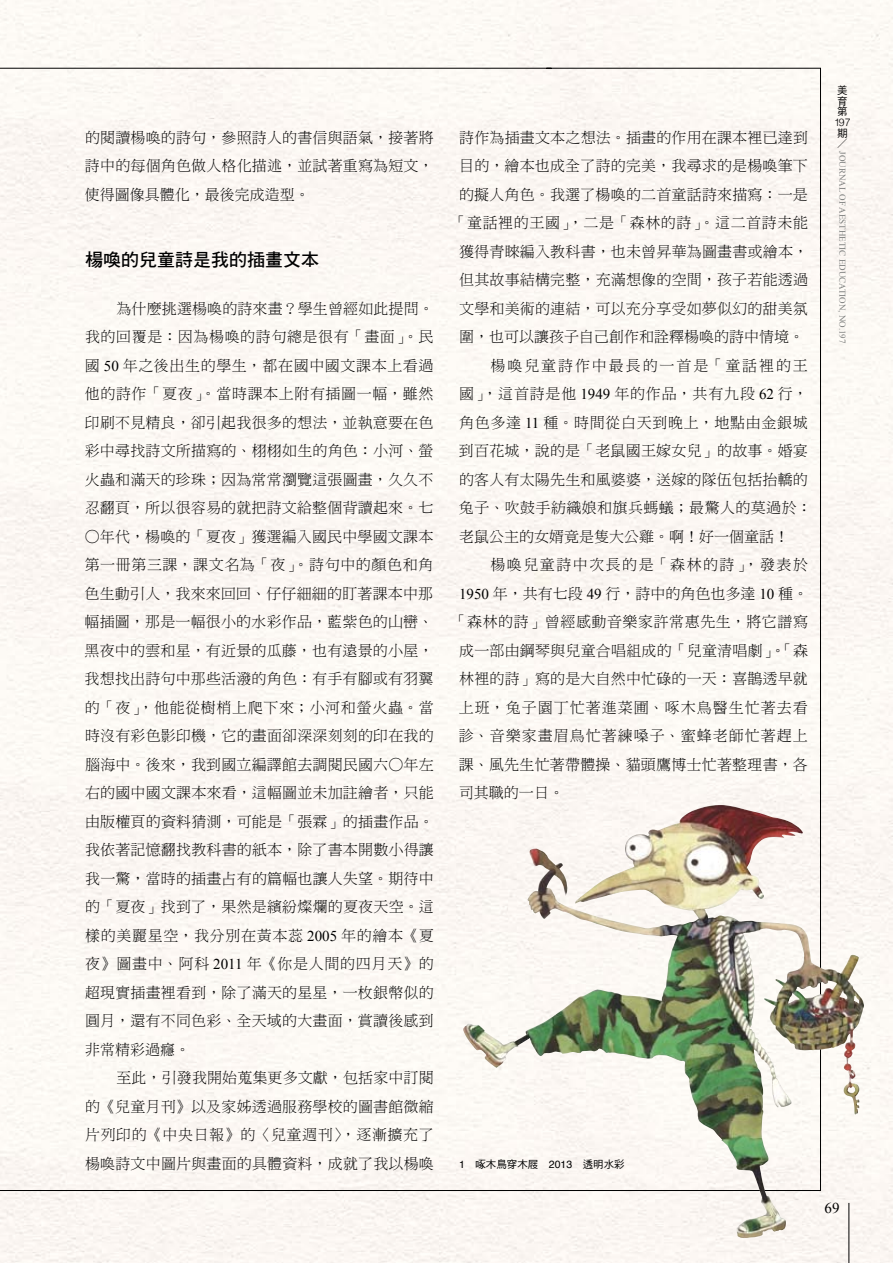
<style>
.page{position:relative;width:893px;height:1263px;background:#fcf8f4}
.page>*{position:absolute;margin:0;border:0;box-sizing:border-box;transform-origin:0 0}
.t1{font:18px "DF Hei Std W7";color:#000}
.t2{font:15px/28.5px "DF Ming Std W3";letter-spacing:.01em;color:#000;text-align:justify}
.t3{font:15px "DF Ming Std W3";letter-spacing:.04em;color:#000}
.t4{font:15px "DF Ming Std W3";letter-spacing:.045em;color:#000}
.t5{font:15px "DF Ming Std W3";letter-spacing:.065em;color:#000}
.t6{font:15px "DF Ming Std W3";letter-spacing:.055em;color:#000}
.t7{font:15px "DF Ming Std W3";letter-spacing:.035em;color:#000}
.t8{font:15px "DF Ming Std W3";letter-spacing:.1em;color:#000}
.t9{font:15px "DF Ming Std W3";letter-spacing:.125em;color:#000}
.t10{font:15px "Times New Roman";color:#000}
.t11{font:10.5px/10.6px "DF Hei Std W5";color:#000;text-align:center}
.t12{font:9px "Times New Roman";color:#7b7d7c}
.s1{font-family:"Times New Roman"}
.s2{font-family:"Helvetica";font-weight:300}
.s3{font-family:"DF Ming Std W3"}
.s4{font-family:"Helvetica"}
</style>
<div class="page">
<div style="left:0;top:68px;width:821px;height:1123px;background:#fcf8f4"></div>
<img style="left:527px;top:807px;width:178px;height:126px">
<hr style="left:849px;top:1203px;width:1px;height:60px;background:#000">
<p class="t2" style="left:85px;top:123px;width:350px">的閱讀楊喚的詩句，參照詩人的書信與語氣，接著將詩中的每個角色做人格化描述，並試著重寫為短文，使得圖像具體化，最後完成造型。</p>
<p class="t1" style="left:85px;top:250px;width:235px">楊喚的兒童詩是我的插畫文本</p>
<p class="t2" style="left:85px;top:294px;width:350px;text-indent:32px">為什麼挑選楊喚的詩來畫？學生曾經如此提問。我的回覆是：因為楊喚的詩句總是很有「畫面」。民國 <span class="s1">50</span> 年之後出生的學生，都在國中國文課本上看過他的詩作「夏夜」。當時課本上附有插圖一幅，雖然印刷不見精良，卻引起我很多的想法，並執意要在色彩中尋找詩文所描寫的、栩栩如生的角色：小河、螢火蟲和滿天的珍珠；因為常常瀏覽這張圖畫，久久不忍翻頁，所以很容易的就把詩文給整個背讀起來。七</p>
<p class="t2" style="left:85px;top:522px;width:350px">○年代，楊喚的「夏夜」獲選編入國民中學國文課本</p>
<p class="t3" style="left:85px;top:557px;width:350px">第一冊第三課，課文名為「夜」。詩句中的顏色和角</p>
<p class="t2" style="left:85px;top:579px;width:350px">色生動引人，我來來回回、仔仔細細的盯著課本中那</p>
<p class="t2" style="left:85px;top:607px;width:350px">幅插圖，那是一幅很小的水彩作品，藍紫色的山巒、</p>
<p class="t2" style="left:85px;top:636px;width:350px">黑夜中的雲和星，有近景的瓜藤，也有遠景的小屋，</p>
<p class="t2" style="left:85px;top:664px;width:350px">我想找出詩句中那些活潑的角色：有手有腳或有羽翼</p>
<p class="t3" style="left:85px;top:699px;width:350px">的「夜」，他能從樹梢上爬下來；小河和螢火蟲。當</p>
<p class="t2" style="left:85px;top:721px;width:350px">時沒有彩色影印機，它的畫面卻深深刻刻的印在我的</p>
<p class="t2" style="left:85px;top:750px;width:350px">腦海中。後來，我到國立編譯館去調閱民國六○年左</p>
<p class="t2" style="left:85px;top:778px;width:350px">右的國中國文課本來看，這幅圖並未加註繪者，只能</p>
<p class="t2" style="left:85px;top:807px;width:350px">由版權頁的資料猜測，可能是「張霖」的插畫作品。</p>
<p class="t2" style="left:85px;top:835px;width:350px">我依著記憶翻找教科書的紙本，除了書本開數小得讓</p>
<p class="t2" style="left:85px;top:864px;width:350px">我一驚，當時的插畫占有的篇幅也讓人失望。期待中</p>
<p class="t2" style="left:85px;top:892px;width:350px">的「夏夜」找到了，果然是繽紛燦爛的夏夜天空。這</p>
<p class="t4" style="left:85px;top:927px;width:350px">樣的美麗星空，我分別在黃本蕊 <span class="s1">2005</span> 年的繪本《夏</p>
<p class="t4" style="left:85px;top:956px;width:350px">夜》圖畫中、阿科 <span class="s1">2011</span> 年《你是人間的四月天》的</p>
<p class="t2" style="left:85px;top:978px;width:350px">超現實插畫裡看到，除了滿天的星星，一枚銀幣似的</p>
<p class="t2" style="left:85px;top:1006px;width:350px">圓月，還有不同色彩、全天域的大畫面，賞讀後感到</p>
<p class="t2" style="left:85px;top:1035px;width:106px">非常精彩過癮。</p>
<p class="t2" style="left:117px;top:1063px;width:319px">至此，引發我開始蒐集更多文獻，包括家中訂閱</p>
<p class="t2" style="left:85px;top:1092px;width:350px">的《兒童月刊》以及家姊透過服務學校的圖書館微縮</p>
<p class="t3" style="left:85px;top:1127px;width:350px">片列印的《中央日報》的〈兒童週刊〉，逐漸擴充了</p>
<p class="t2" style="left:85px;top:1149px;width:350px">楊喚詩文中圖片與畫面的具體資料，成就了我以楊喚</p>
<p class="t2" style="left:459px;top:123px;width:350px">詩作為插畫文本之想法。插畫的作用在課本裡已達到</p>
<p class="t2" style="left:459px;top:151px;width:350px">目的，繪本也成全了詩的完美，我尋求的是楊喚筆下</p>
<p class="t2" style="left:459px;top:180px;width:350px">的擬人角色。我選了楊喚的二首童話詩來描寫：一是</p>
<p class="t3" style="left:452px;top:215px;width:358px">「童話裡的王國」，二是「森林的詩」。這二首詩未能</p>
<p class="t2" style="left:459px;top:237px;width:350px">獲得青睞編入教科書，也未曾昇華為圖畫書或繪本，</p>
<p class="t2" style="left:459px;top:265px;width:350px">但其故事結構完整，充滿想像的空間，孩子若能透過</p>
<p class="t2" style="left:459px;top:294px;width:350px">文學和美術的連結，可以充分享受如夢似幻的甜美氛</p>
<p class="t2" style="left:459px;top:322px;width:346px">圍，也可以讓孩子自己創作和詮釋楊喚的詩中情境。</p>
<p class="t9" style="left:491px;top:357px;width:319px">楊喚兒童詩作中最長的一首是「童話裡的王</p>
<p class="t6" style="left:459px;top:386px;width:350px">國」，這首詩是他 <span class="s1">1949</span> 年的作品，共有九段 <span class="s1">62</span> 行，</p>
<p class="t4" style="left:459px;top:414px;width:350px">角色多達 <span class="s1">11</span> 種。時間從白天到晚上，地點由金銀城</p>
<p class="t2" style="left:459px;top:436px;width:350px">到百花城，說的是「老鼠國王嫁女兒」的故事。婚宴</p>
<p class="t2" style="left:459px;top:465px;width:350px">的客人有太陽先生和風婆婆，送嫁的隊伍包括抬轎的</p>
<p class="t2" style="left:459px;top:493px;width:354px">兔子、吹鼓手紡織娘和旗兵螞蟻；最驚人的莫過於：</p>
<p class="t2" style="left:459px;top:522px;width:332px">老鼠公主的女婿竟是隻大公雞。啊！好一個童話！</p>
<p class="t8" style="left:490px;top:557px;width:319px">楊喚兒童詩中次長的是「森林的詩」，發表於</p>
<p class="t2" style="left:459px;top:579px;width:350px"><span class="s1">1950</span> 年，共有七段 <span class="s1">49</span> 行，詩中的角色也多達 <span class="s1">10</span> 種。</p>
<p class="t7" style="left:452px;top:614px;width:358px">「森林的詩」曾經感動音樂家許常惠先生，將它譜寫</p>
<p class="t2" style="left:459px;top:636px;width:350px">成一部由鋼琴與兒童合唱組成的「兒童清唱劇」。「森</p>
<p class="t2" style="left:459px;top:664px;width:350px">林裡的詩」寫的是大自然中忙碌的一天：喜鵲透早就</p>
<p class="t5" style="left:459px;top:699px;width:350px">上班，兔子園丁忙著進菜圃、啄木鳥醫生忙著去看</p>
<p class="t5" style="left:459px;top:728px;width:350px">診、音樂家畫眉鳥忙著練嗓子、蜜蜂老師忙著趕上</p>
<p class="t2" style="left:459px;top:750px;width:350px">課、風先生忙著帶體操、貓頭鷹博士忙著整理書，各</p>
<p class="t2" style="left:459px;top:778px;width:106px">司其職的一日。</p>
<p class="t11" style="left:834px;top:85px;width:18px">美育第<br><span class="s2">197</span>期<span class="s3">／</span></p>
<p class="t12" style="left:849px;top:151px;width:194px;rotate:90deg">JOURNAL OF AESTHETIC EDUCATION, NO.197</p>
<p class="t11" style="left:459px;top:1158px;width:167px"><span class="s4">1</span> 啄木鳥穿木屐 <span class="s4">2013</span> 透明水彩</p>
<p class="t10" style="left:825px;top:1198px;width:16px">69</p>
</div>
